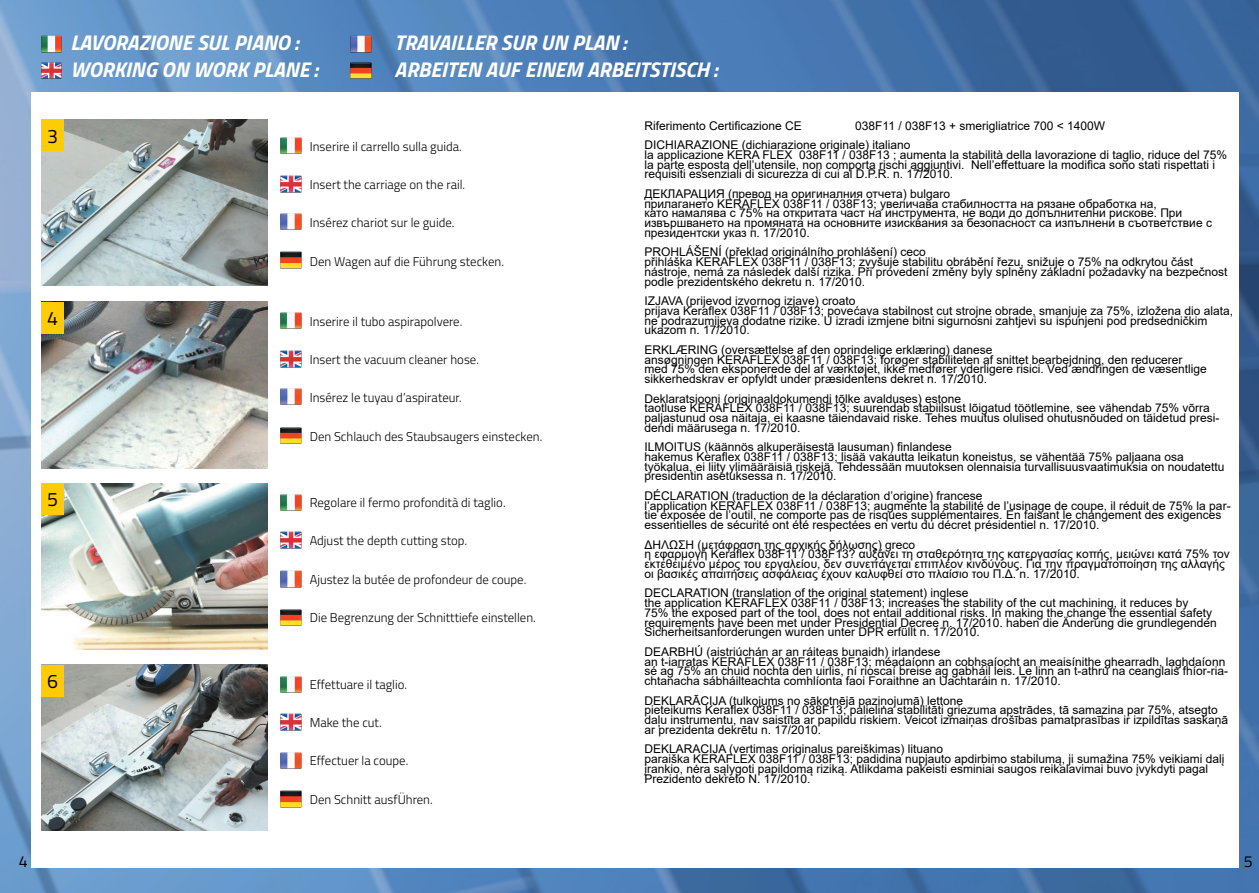
<style>
.page{position:relative;width:1259px;height:893px;background:#fff}
.page>*{position:absolute;margin:0;border:0;box-sizing:border-box;transform-origin:0 0}
.t1{font:italic 700 21.3px "Titillium";color:#fff}
.t2{font:19.5px "Titillium";color:#000}
.t3{font:15.9px "Titillium";color:#000}
.t4{font:300 12.75px "Titillium";color:#000}
.t5{font:12px/9.8px "Arial";color:#000}
</style>
<div class="page">
<img style="left:0;top:0;width:1259px;height:893px">
<div style="left:31px;top:92px;width:1207px;height:775px;background:#fff"></div>
<img style="left:41px;top:34px;width:21px;height:20px">
<img style="left:41px;top:60px;width:21px;height:21px">
<img style="left:351px;top:34px;width:20px;height:20px">
<img style="left:351px;top:60px;width:20px;height:21px">
<img style="left:41px;top:119px;width:227px;height:166px">
<img style="left:41px;top:302px;width:227px;height:166px">
<img style="left:281px;top:312px;width:20px;height:17px">
<img style="left:281px;top:350px;width:20px;height:18px">
<img style="left:281px;top:388px;width:20px;height:17px">
<img style="left:281px;top:427px;width:20px;height:17px">
<img style="left:41px;top:483px;width:227px;height:166px">
<img style="left:281px;top:494px;width:20px;height:17px">
<img style="left:281px;top:531px;width:20px;height:18px">
<img style="left:281px;top:570px;width:20px;height:18px">
<img style="left:281px;top:609px;width:20px;height:17px">
<img style="left:281px;top:137px;width:20px;height:17px">
<img style="left:281px;top:175px;width:20px;height:18px">
<img style="left:281px;top:213px;width:20px;height:17px">
<img style="left:281px;top:251px;width:20px;height:18px">
<img style="left:41px;top:665px;width:227px;height:166px">
<img style="left:281px;top:676px;width:20px;height:17px">
<img style="left:281px;top:713px;width:20px;height:18px">
<img style="left:281px;top:752px;width:20px;height:17px">
<img style="left:281px;top:790px;width:20px;height:18px">
<div style="left:41px;top:119px;width:23px;height:32px;background:#ffcb05"></div>
<div style="left:41px;top:302px;width:23px;height:32px;background:#ffcb05"></div>
<div style="left:41px;top:483px;width:23px;height:32px;background:#ffcb05"></div>
<div style="left:41px;top:665px;width:23px;height:32px;background:#ffcb05"></div>
<h1 class="t1" style="left:71px;top:26px;width:229px">LAVORAZIONE SUL PIANO :</h1>
<h1 class="t1" style="left:395px;top:26px;width:233px">TRAVAILLER SUR UN PLAN :</h1>
<h1 class="t1" style="left:71px;top:53px;width:248px">WORKING ON WORK PLANE :</h1>
<h1 class="t1" style="left:395px;top:53px;width:324px">ARBEITEN AUF EINEM ARBEITSTISCH :</h1>
<h2 class="t2" style="left:47px;top:121px;width:12px">3</h2>
<h2 class="t2" style="left:47px;top:304px;width:12px">4</h2>
<h2 class="t2" style="left:47px;top:485px;width:12px">5</h2>
<p class="t4" style="left:310px;top:137px;width:154px">Inserire il carrello sulla guida.</p>
<p class="t4" style="left:310px;top:175px;width:157px">Insert the carriage on the rail.</p>
<p class="t4" style="left:310px;top:214px;width:146px">Insérez chariot sur le guide.</p>
<p class="t4" style="left:310px;top:252px;width:196px">Den Wagen auf die Führung stecken.</p>
<p class="t4" style="left:310px;top:312px;width:154px">Inserire il tubo aspirapolvere.</p>
<p class="t4" style="left:310px;top:350px;width:171px">Insert the vacuum cleaner hose.</p>
<p class="t4" style="left:310px;top:389px;width:154px">Insérez le tuyau d’aspirateur.</p>
<p class="t4" style="left:310px;top:427px;width:234px">Den Schlauch des Staubsaugers einstecken.</p>
<p class="t4" style="left:310px;top:493px;width:197px">Regolare il fermo profondità di taglio.</p>
<p class="t4" style="left:310px;top:531px;width:159px">Adjust the depth cutting stop.</p>
<p class="t4" style="left:310px;top:570px;width:218px">Ajustez la butée de profondeur de coupe.</p>
<p class="t4" style="left:310px;top:608px;width:228px">Die Begrenzung der Schnitttiefe einstellen.</p>
<h2 class="t2" style="left:47px;top:667px;width:12px">6</h2>
<p class="t4" style="left:310px;top:675px;width:99px">Effettuare il taglio.</p>
<p class="t4" style="left:310px;top:713px;width:73px">Make the cut.</p>
<p class="t4" style="left:310px;top:751px;width:100px">Effectuer la coupe.</p>
<p class="t4" style="left:310px;top:790px;width:124px">Den Schnitt ausfÜhren.</p>
<p class="t5" style="left:644px;top:116px;width:462px;line-height:19.5px;text-indent:211px">038F11 / 038F13 + smerigliatrice 700 &lt; 1400W<br>DICHIARAZIONE (dichiarazione originale) italiano</p>
<p class="t5" style="left:644px;top:150px;width:584px">la applicazione KERA FLEX 038F11 / 038F13 ; aumenta la stabilità della lavorazione di taglio, riduce del 75% la parte esposta dell’utensile, non comporta rischi aggiuntivi. Nell’effettuare la modifica sono stati rispettati i requisiti essenziali di sicurezza di cui al D.P.R. n. 17/2010.</p>
<p class="t5" style="left:644px;top:189px;width:569px">ДЕКЛАРАЦИЯ (превод на оригиналния отчета) bulgaro<br>прилагането KERAFLEX 038F11 / 038F13; увеличава стабилността на рязане обработка на,<br>като намалява с 75% на откритата част на инструмента, не води до допълнителни рискове. При извършването на промяната на основните изисквания за безопасност са изпълнени в съответствие с президентски указ п. 17/2010.</p>
<p class="t5" style="left:644px;top:247px;width:584px">PROHLÁŠENÍ (překlad originálního prohlášení) ceco<br>přihláška KERAFLEX 038F11 / 038F13; zvyšuje stabilitu obrábění řezu, snižuje o 75% na odkrytou část nástroje, nemá za následek další rizika. Při provedení změny byly splněny základní požadavky na bezpečnost podle prezidentského dekretu n. 17/2010.</p>
<p class="t5" style="left:644px;top:296px;width:590px">IZJAVA (prijevod izvornog izjave) croato<br>prijava Keraflex 038F11 / 038F13; povećava stabilnost cut strojne obrade, smanjuje za 75%, izložena dio alata, ne podrazumijeva dodatne rizike. U izradi izmjene bitni sigurnosni zahtjevi su ispunjeni pod predsedničkim ukazom n. 17/2010.</p>
<p class="t5" style="left:644px;top:345px;width:564px">ERKLÆRING (oversættelse af den oprindelige erklæring) danese<br>ansøgningen KERAFLEX 038F11 / 038F13; forøger stabiliteten af snittet bearbejdning, den reducerer med 75% den eksponerede del af værktøjet, ikke medfører yderligere risici. Ved ændringen de væsentlige sikkerhedskrav er opfyldt under præsidentens dekret n. 17/2010.</p>
<p class="t5" style="left:644px;top:393px;width:576px">Deklaratsiooni (originaaldokumendi tõlke avalduses) estone<br>taotluse KERAFLEX 038F11 / 038F13; suurendab stabiilsust lõigatud töötlemine, see vähendab 75% võrra paljastunud osa näitaja, ei kaasne täiendavaid riske. Tehes muutus olulised ohutusnõuded on täidetud presi&shy;dendi määrusega n. 17/2010.</p>
<p class="t5" style="left:644px;top:442px;width:582px">ILMOITUS (käännös alkuperäisestä lausuman) finlandese<br>hakemus Keraflex 038F11 / 038F13; lisää vakautta leikatun koneistus, se vähentää 75% paljaana osa työkalua, ei liity ylimääräisiä riskejä. Tehdessään muutoksen olennaisia turvallisuusvaatimuksia on noudatettu presidentin asetuksessa n. 17/2010.</p>
<p class="t5" style="left:644px;top:491px;width:588px">DÉCLARATION (traduction de la déclaration d’origine) francese<br>l’application KERAFLEX 038F11 / 038F13; augmente la stabilité de l’usinage de coupe, il réduit de 75% la par&shy;tie exposée de l’outil, ne comporte pas de risques supplémentaires. En faisant le changement des exigences essentielles de sécurité ont été respectées en vertu du décret présidentiel n. 17/2010.</p>
<p class="t5" style="left:644px;top:540px;width:587px">ΔΗΛΩΣΗ (μετάφραση της αρχικής δήλωσης) greco<br>η εφαρμογή Keraflex 038F11 / 038F13? αυξάνει τη σταθερότητα της κατεργασίας κοπής, μειώνει κατά 75% τον εκτεθειμένο μέρος του εργαλείου, δεν συνεπάγεται επιπλέον κινδύνους. Για την πραγματοποίηση της αλλαγής οι βασικές απαιτήσεις ασφάλειας έχουν καλυφθεί στο πλαίσιο του Π.Δ. n. 17/2010.</p>
<p class="t5" style="left:644px;top:588px;width:574px">DECLARATION (translation of the original statement) inglese<br>the application KERAFLEX 038F11 / 038F13; increases the stability of the cut machining, it reduces by<br>75% the exposed part of the tool, does not entail additional risks. In making the change the essential safety requirements have been met under Presidential Decree n. 17/2010. haben die Änderung die grundlegenden Sicherheitsanforderungen wurden unter DPR erfüllt n. 17/2010.</p>
<p class="t5" style="left:644px;top:647px;width:585px">DEARBHÚ (aistriúchán ar an ráiteas bunaidh) irlandese<br>an t-iarratas KERAFLEX 038F11 / 038F13; méadaíonn an cobhsaíocht an meaisínithe ghearradh, laghdaíonn sé ag 75% an chuid nochta den uirlis, ní rioscaí breise ag gabháil leis. Le linn an t-athrú na ceanglais fhíor-ria&shy;chtanacha sábháilteachta comhlíonta faoi Foraithne an Uachtaráin n. 17/2010.</p>
<p class="t5" style="left:644px;top:695px;width:585px">DEKLARĀCIJA (tulkojums no sākotnējā paziņojumā) lettone<br>pieteikums Keraflex 038F11 / 038F13; palielina stabilitāti griezuma apstrādes, tā samazina par 75%, atsegto daļu instrumentu, nav saistīta ar papildu riskiem. Veicot izmaiņas drošības pamatprasības ir izpildītas saskaņā ar prezidenta dekrētu n. 17/2010.</p>
<p class="t5" style="left:644px;top:744px;width:582px">DEKLARACIJA (vertimas originalus pareiškimas) lituano<br>paraiška KERAFLEX 038F11 / 038F13; padidina nupjauto apdirbimo stabilumą, ji sumažina 75% veikiami dalį įrankio, nėra sąlygoti papildomą riziką. Atlikdama pakeisti esminiai saugos reikalavimai buvo įvykdyti pagal Prezidento dekreto N. 17/2010.</p>
<p class="t5" style="left:644px;top:120px;width:159px">Riferimento Certificazione CE</p>
<h3 class="t3" style="left:19px;top:850px;width:10px">4</h3>
<h3 class="t3" style="left:1243px;top:850px;width:10px">5</h3>
</div>
